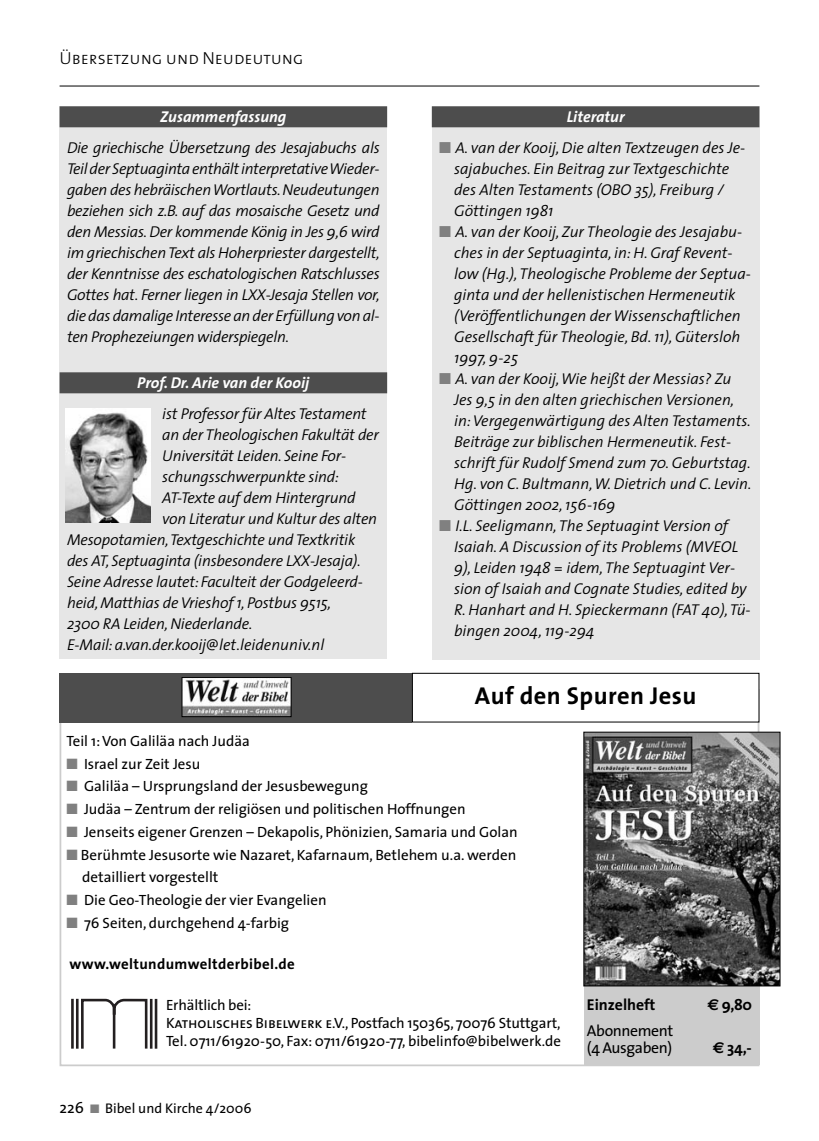
<style>
.page{position:relative;width:819px;height:1141px;background:#fff}
.page>*{position:absolute;margin:0;border:0;box-sizing:border-box;transform-origin:0 0}
.t1{font:700 24.5px "The Sans";letter-spacing:.02em;color:#000}
.t2{font:17.5px "The Sans Light Caps";color:#000}
.t3{font:italic 300 15.75px/21px "The Sans";color:#000}
.t4{font:italic 700 15.75px "The Sans";color:#fff}
.t5{font:15.75px/17.5px "The Sans";letter-spacing:-.025em;color:#000}
.t6{font:700 15.75px "The Sans";color:#000}
.t7{font:14.88px/17.8px "The Sans";color:#000}
.t8{font:700 14.88px "The Sans";letter-spacing:.025em;color:#000}
.t9{font:14px "The Sans";color:#000}
.s1{color:#808080}
.s2{font-family:"The Sans Caps"}
.s3{font-size:15.75px}
.s4{font-family:"Euro Sans"}
</style>
<div class="page">
<hr style="left:60px;top:86px;width:699px;height:1px;background:#000">
<div style="left:60px;top:106px;width:327px;height:553px;background:#e6e6e6"></div>
<div style="left:60px;top:106px;width:327px;height:21px;background:#4d4d4d"></div>
<div style="left:60px;top:372px;width:327px;height:21px;background:#4d4d4d"></div>
<div style="left:432px;top:106px;width:327px;height:553px;background:#e6e6e6"></div>
<div style="left:432px;top:106px;width:327px;height:21px;background:#4d4d4d"></div>
<img style="left:66px;top:408px;width:84px;height:115px">
<div style="left:60px;top:673px;width:352px;height:49px;background:#4d4d4d"></div>
<div style="left:412px;top:673px;width:347px;height:49px;border:1px solid #000"></div>
<div style="left:583px;top:985px;width:176px;height:80px;background:#ccc"></div>
<img style="left:585px;top:734px;width:193px;height:250px">
<div style="left:583px;top:732px;width:197px;height:254px;border:1px solid #000"></div>
<img style="left:183px;top:679px;width:106px;height:36px">
<div style="left:181px;top:677px;width:110px;height:40px;border:1px solid #000"></div>
<svg style="left:81px;top:998px;width:67px;height:51px"></svg>
<hr style="left:150px;top:999px;width:2px;height:50px;background:#231f20">
<hr style="left:155px;top:999px;width:2px;height:50px;background:#231f20">
<hr style="left:76px;top:999px;width:3px;height:50px;background:#231f20">
<hr style="left:71px;top:999px;width:3px;height:50px;background:#231f20">
<p class="t2" style="left:60px;top:48px;width:245px">Übersetzung und Neudeutung</p>
<p class="t4" style="left:160px;top:111px;width:128px">Zusammenfassung</p>
<p class="t3" style="left:67px;top:139px;width:314px;text-align:justify">Die griechische Übersetzung des Jesajabuchs als Teil der Septuaginta enthält interpretative Wieder&shy;gaben des hebräischen Wortlauts. Neudeutungen beziehen sich z.B. auf das mosaische Gesetz und den Messias. Der kommende König in Jes 9,6 wird im griechischen Text als Hoherpriester dargestellt, der Kenntnisse des eschatologischen Ratschlusses Gottes hat. Ferner liegen in LXX-Jesaja Stellen vor, die das damalige Interesse an der Erfüllung von al&shy;ten Prophezeiungen widerspiegeln.</p>
<p class="t4" style="left:137px;top:377px;width:173px">Prof. Dr. Arie van der Kooij</p>
<p class="t3" style="left:162px;top:405px;width:206px">ist Professor für Altes Testament</p>
<p class="t3" style="left:162px;top:426px;width:218px">an der Theologischen Fakultät der</p>
<p class="t3" style="left:162px;top:447px;width:185px">Universität Leiden. Seine For-</p>
<p class="t3" style="left:162px;top:468px;width:178px">schungsschwerpunkte sind:</p>
<p class="t3" style="left:162px;top:489px;width:195px">AT-Texte auf dem Hintergrund</p>
<p class="t3" style="left:162px;top:510px;width:216px">von Literatur und Kultur des alten</p>
<p class="t3" style="left:67px;top:531px;width:290px">Mesopotamien,Textgeschichte und Textkritik</p>
<p class="t3" style="left:67px;top:552px;width:295px">des AT, Septuaginta (insbesondere LXX-Jesaja).</p>
<p class="t3" style="left:67px;top:573px;width:297px">Seine Adresse lautet: Faculteit der Godgeleerd-</p>
<p class="t3" style="left:67px;top:594px;width:266px">heid, Matthias de Vrieshof 1, Postbus 9515,</p>
<p class="t3" style="left:67px;top:615px;width:187px">2300 RA Leiden, Niederlande.</p>
<p class="t3" style="left:67px;top:636px;width:259px">E-Mail: a.van.der.kooij@let.leidenuniv.nl</p>
<p class="t4" style="left:566px;top:111px;width:59px">Literatur</p>
<p class="t3" style="left:454px;top:139px;width:293px;text-indent:-15px"><span class="s1">■</span> A. van der Kooij, Die alten Textzeugen des Je&shy;sajabuches. Ein Beitrag zur Textgeschichte des Alten Testaments (OBO 35), Freiburg / Göttingen 1981</p>
<p class="t3" style="left:454px;top:223px;width:298px;text-indent:-15px"><span class="s1">■</span> A. van der Kooij, Zur Theologie des Jesajabu&shy;ches in der Septuaginta, in: H. Graf Revent&shy;low (Hg.), Theologische Probleme der Septua&shy;ginta und der hellenistischen Hermeneutik (Veröffentlichungen der Wissenschaftlichen Gesellschaft für Theologie, Bd. 11), Gütersloh 1997, 9-25</p>
<p class="t3" style="left:454px;top:370px;width:299px;text-indent:-15px"><span class="s1">■</span> A. van der Kooij, Wie heißt der Messias? Zu Jes 9,5 in den alten griechischen Versionen, in: Vergegenwärtigung des Alten Testaments.<br>Beiträge zur biblischen Hermeneutik. Fest&shy;schrift für Rudolf Smend zum 70. Geburtstag.<br>Hg. von C. Bultmann, W. Dietrich und C. Levin.<br>Göttingen 2002, 156-169</p>
<p class="t3" style="left:454px;top:517px;width:298px;text-indent:-15px"><span class="s1">■</span> I.L. Seeligmann, The Septuagint Version of Isaiah. A Discussion of its Problems (MVEOL 9), Leiden 1948 = idem, The Septuagint Ver&shy;sion of Isaiah and Cognate Studies, edited by R. Hanhart and H. Spieckermann (FAT 40), Tü&shy;bingen 2004, 119-294</p>
<h1 class="t1" style="left:475px;top:686px;width:223px">Auf den Spuren Jesu</h1>
<p class="t7" style="left:67px;top:733px;width:185px">Teil 1: Von Galiläa nach Judäa</p>
<p class="t7" style="left:67px;top:756px;width:135px"><span class="s1">■</span> Israel zur Zeit Jesu</p>
<p class="t7" style="left:67px;top:779px;width:303px"><span class="s1">■</span> Galiläa – Ursprungsland der Jesusbewegung</p>
<p class="t7" style="left:67px;top:802px;width:400px"><span class="s1">■</span> Judäa – Zentrum der religiösen und politischen Hoffnungen</p>
<p class="t7" style="left:67px;top:824px;width:452px"><span class="s1">■</span> Jenseits eigener Grenzen – Dekapolis, Phönizien, Samaria und Golan</p>
<p class="t7" style="left:82px;top:845px;width:436px;line-height:22.8px;text-indent:-16px"><span class="s1">■</span> Berühmte Jesusorte wie Nazaret, Kafarnaum, Betlehem u.a. werden detailliert vorgestellt</p>
<p class="t7" style="left:67px;top:893px;width:261px"><span class="s1">■</span> Die Geo-Theologie der vier Evangelien</p>
<p class="t7" style="left:67px;top:915px;width:224px"><span class="s1">■</span> 76 Seiten, durchgehend 4-farbig</p>
<p class="t8" style="left:69px;top:958px;width:227px">www.weltundumweltderbibel.de</p>
<p class="t7" style="left:166px;top:998px;width:396px">Erhältlich bei:<br><span class="s2">Katholisches Bibelwerk e.V.,</span> Postfach 150365, 70076 Stuttgart,<br>Tel. 0711/61920-50, Fax: 0711/61920-77, bibelinfo@bibelwerk.de</p>
<p class="t9" style="left:60px;top:1103px;width:193px"><span class="s3">226</span> <span class="s1">■</span> Bibel und Kirche 4/2006</p>
<p class="t6" style="left:587px;top:998px;width:70px">Einzelheft</p>
<p class="t6" style="left:707px;top:998px;width:46px"><span class="s4">€</span> 9,80</p>
<p class="t5" style="left:587px;top:1023px;width:88px">Abonnement (4 Ausgaben)</p>
<p class="t6" style="left:713px;top:1042px;width:40px"><span class="s4">€</span> 34,-</p>
</div>
